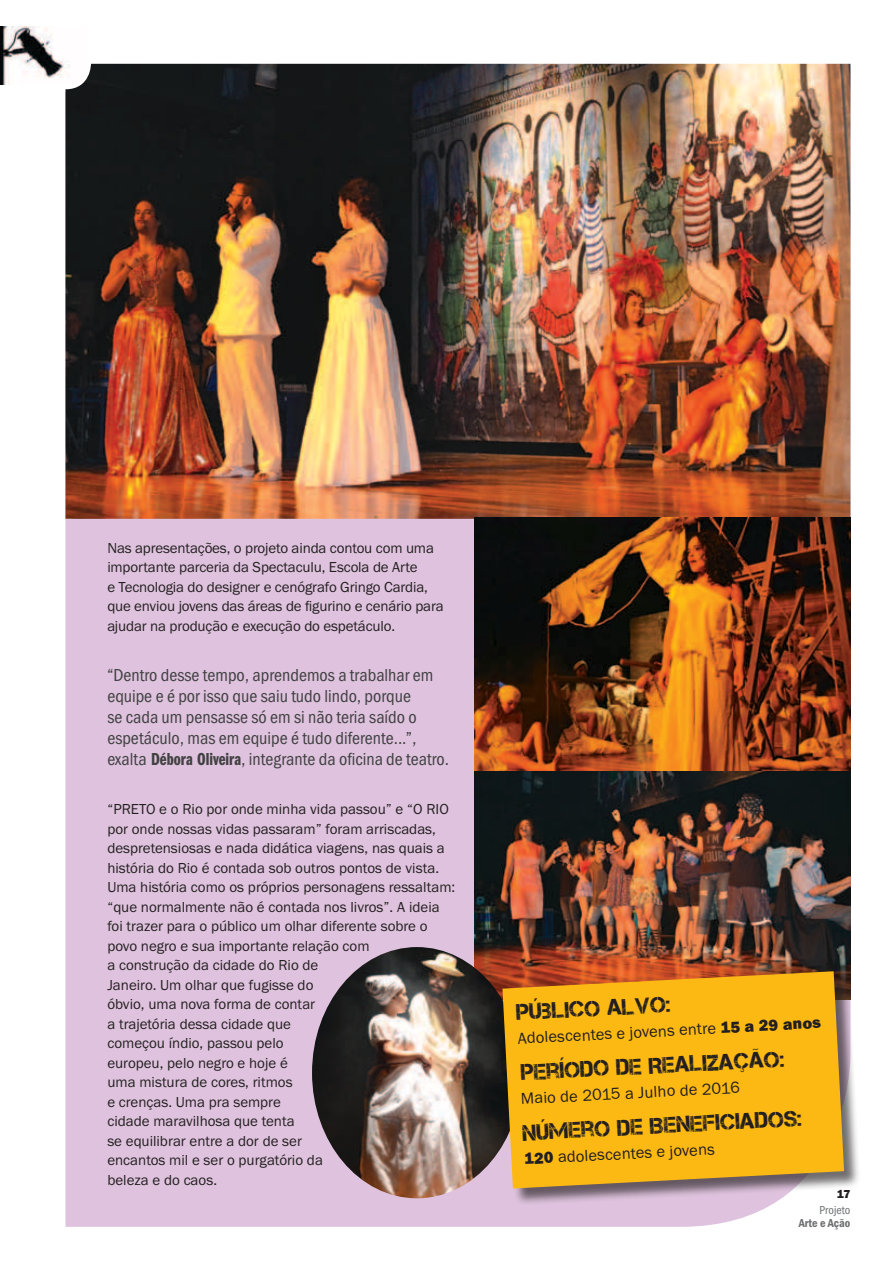
<style>
.page{position:relative;width:893px;height:1263px;background:#fff}
.page>*{position:absolute;margin:0;border:0;box-sizing:border-box;transform-origin:0 0}
.t1{font:22.5px "Captureit";color:#231f20}
.t2{font:condensed 18px/21px "Franklin Gothic Itc T";color:#414142}
.t3{font:16.5px "Franklin Gothic Itc T";color:#231f20}
.t4{font:15px/19.5px "Franklin Gothic Itc T";color:#231f20}
.t5{font:600 condensed 12px "Franklin Gothic Itc T";color:#6d6f71}
.t6{font:condensed 12px "Franklin Gothic Itc T";color:#6d6f71}
.t7{font:800 12px "Franklin Gothic Itc T";color:#231f20}
.s1{font-weight:600;font-stretch:extra-condensed}
.s2{font-weight:800}
</style>
<div class="page">
<div style="left:65px;top:519px;width:706px;height:708px;background:#dfc3de"></div>
<img style="left:474px;top:519px;width:376px;height:453px">
<img style="left:65px;top:64px;width:785px;height:455px">
<img style="left:312px;top:947px;width:210px;height:251px">
<div style="left:504px;top:972px;width:357px;height:233px;background:#231f20;opacity:.65"></div>
<svg style="left:502px;top:971px;width:342px;height:217px;background:#edac19"></svg>
<img style="left:0;top:27px;width:87px;height:57px">
<p class="t4" style="left:107px;top:538px;width:338px">Nas apresentações, o projeto ainda contou com uma importante parceria da Spectaculu, Escola de Arte<br>e Tecnologia do designer e cenógrafo Gringo Cardia, que enviou jovens das áreas de figurino e cenário para ajudar na produção e execução do espetáculo.</p>
<p class="t2" style="left:107px;top:665px;width:343px">“Dentro desse tempo, aprendemos a trabalhar em equipe e é por isso que saiu tudo lindo, porque<br>se cada um pensasse só em si não teria saído o espetáculo, mas em equipe é tudo diferente...”, exalta <span class="s1">Débora Oliveira</span>, integrante da oficina de teatro.</p>
<p class="t4" style="left:107px;top:799px;width:349px">“PRETO e o Rio por onde minha vida passou” e “O RIO por onde nossas vidas passaram” foram arriscadas, despretensiosas e nada didática viagens, nas quais a história do Rio é contada sob outros pontos de vista.<br>Uma história como os próprios personagens ressaltam: “que normalmente não é contada nos livros”. A ideia foi trazer para o público um olhar diferente sobre o povo negro e sua importante relação com<br>a construção da cidade do Rio de<br>Janeiro. Um olhar que fugisse do<br>óbvio, uma nova forma de contar<br>a trajetória dessa cidade que<br>começou índio, passou pelo<br>europeu, pelo negro e hoje é<br>uma mistura de cores, ritmos<br>e crenças. Uma pra sempre<br>cidade maravilhosa que tenta<br>se equilibrar entre a dor de ser<br>encantos mil e ser o purgatório da<br>beleza e do caos.</p>
<h1 class="t1" style="left:516px;top:1000px;width:156px;rotate:-3deg">Público Alvo:</h1>
<p class="t3" style="left:517px;top:1029px;width:305px;rotate:-3deg">Adolescentes e jovens entre <span class="s2">15 a 29 anos</span></p>
<h1 class="t1" style="left:520px;top:1060px;width:265px;rotate:-3deg">Período de Realização:</h1>
<p class="t3" style="left:520px;top:1089px;width:221px;rotate:-3deg">Maio de 2015 a Julho de 2016</p>
<h1 class="t1" style="left:522px;top:1120px;width:281px;rotate:-3deg">Número de Beneficiados:</h1>
<p class="t3" style="left:524px;top:1149px;width:192px;rotate:-3deg"><span class="s2">120</span> adolescentes e jovens</p>
<p class="t7" style="left:837px;top:1187px;width:15px">17</p>
<p class="t6" style="left:819px;top:1203px;width:32px">Projeto</p>
<p class="t5" style="left:799px;top:1216px;width:53px">Arte e Ação</p>
</div>
